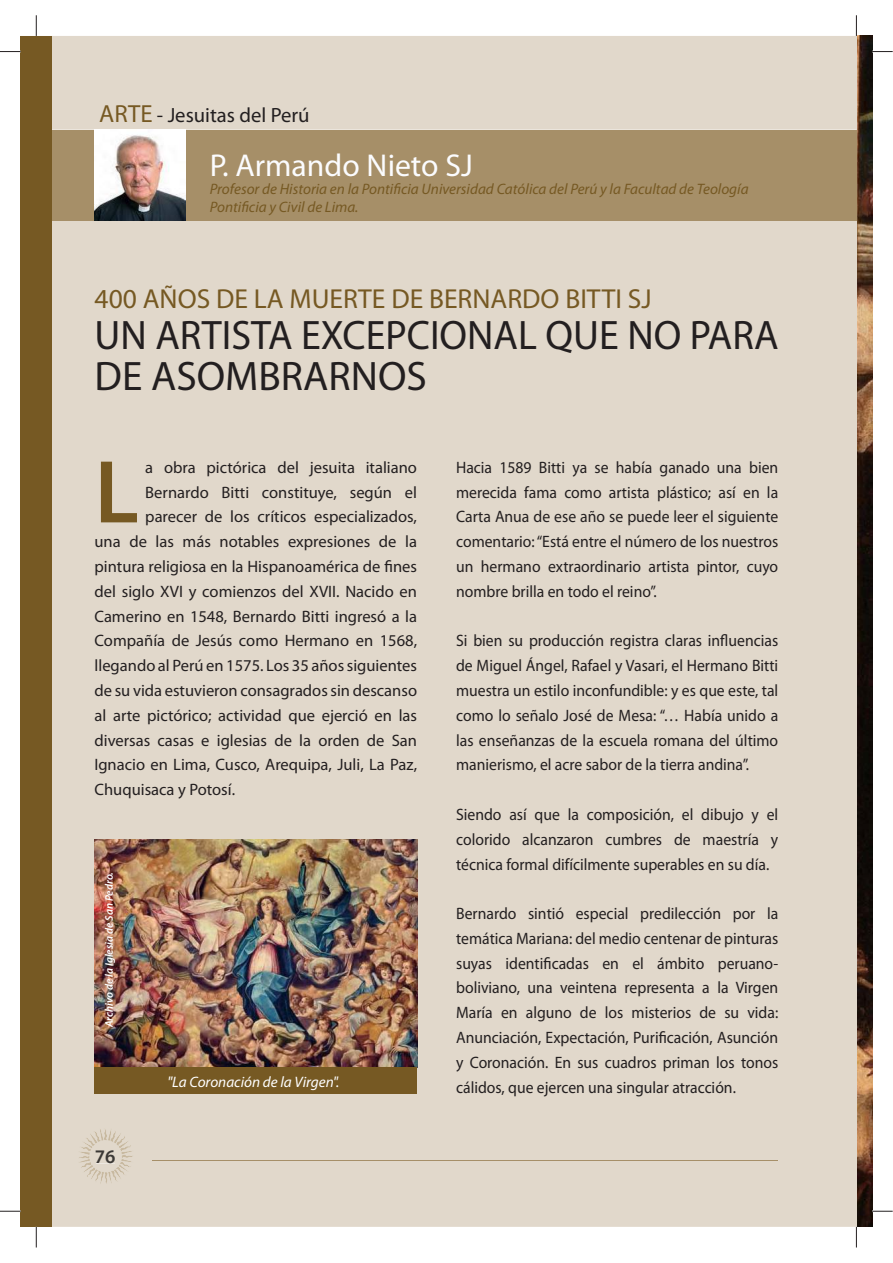
<style>
.page{position:relative;width:893px;height:1263px;background:#fff}
.page>*{position:absolute;margin:0;border:0;box-sizing:border-box;transform-origin:0 0}
.t1{font:600 90.15px "Myriad Pro";color:#765923}
.t2{font:41.25px/41.2px "Myriad Pro";color:#231f20}
.t3{font:31.65px "Myriad Pro";color:#fbfcfe}
.t4{font:27.6px "Myriad Pro";color:#765923}
.t5{font:20.7px "Myriad Pro";color:#231f20}
.t6{font:600 19.35px "Myriad Pro";color:#231f20}
.t7{font:16.5px/24.8px "Myriad Pro";color:#231f20;text-align:justify;scale:.95 1}
.t8{font:16.5px "Myriad Pro";color:#231f20}
.t9{font:italic 15.15px/18.1px "Myriad Pro";color:#765923}
.t10{font:italic 15.15px "Myriad Pro";color:#fff}
.t11{font:italic 600 10.95px "Myriad Pro";color:#fff}
.s1{font-size:24.75px;color:#765923}
</style>
<div class="page">
<div style="left:52px;top:36px;width:806px;height:1191px;background:#e1d8cb"></div>
<hr style="left:152px;top:1160px;width:626px;height:1px;background:#a68f68">
<svg style="left:78px;top:1128px;width:56px;height:56px;background:#dcd3c4"></svg>
<div style="left:96px;top:1151px;width:19px;height:12px;background:#e1d8cb"></div>
<div style="left:21px;top:130px;width:835px;height:90px;background:#a68f68"></div>
<img style="left:95px;top:130px;width:90px;height:90px">
<img style="left:95px;top:839px;width:322px;height:229px">
<div style="left:95px;top:1068px;width:322px;height:26px;background:#765923"></div>
<img style="left:858px;top:36px;width:14px;height:1191px">
<div style="left:21px;top:36px;width:31px;height:1191px;background:#765923"></div>
<svg style="left:0;top:51px;width:21px;height:1px"></svg>
<svg style="left:872px;top:51px;width:21px;height:1px"></svg>
<svg style="left:0;top:1211px;width:21px;height:1px"></svg>
<svg style="left:872px;top:1211px;width:21px;height:1px"></svg>
<svg style="left:36px;top:15px;width:1px;height:21px"></svg>
<svg style="left:36px;top:1227px;width:1px;height:21px"></svg>
<svg style="left:856px;top:15px;width:1px;height:21px"></svg>
<svg style="left:856px;top:1227px;width:1px;height:21px"></svg>
<p class="t5" style="left:99px;top:107px;width:212px"><span class="s1">ARTE</span> - Jesuitas del Perú</p>
<h3 class="t3" style="left:210px;top:153px;width:264px">P. Armando Nieto SJ</h3>
<p class="t9" style="left:210px;top:181px;width:540px">Profesor de Historia en la Pontificia Universidad Católica del Perú y la Facultad de Teología<br>Pontificia y Civil de Lima.</p>
<h3 class="t4" style="left:95px;top:288px;width:558px">400 AÑOS DE LA MUERTE DE BERNARDO BITTI SJ</h3>
<h2 class="t2" style="left:95px;top:317px;width:686px">UN ARTISTA EXCEPCIONAL QUE NO PARA<br>DE ASOMBRARNOS</h2>
<h1 class="t1" style="left:95px;top:458px;width:46px">L</h1>
<p class="t8" style="left:145px;top:461px;width:273px">a obra pictórica del jesuita italiano</p>
<p class="t8" style="left:145px;top:486px;width:273px">Bernardo Bitti constituye, según el</p>
<p class="t8" style="left:145px;top:511px;width:273px">parecer de los críticos especializados,</p>
<p class="t8" style="left:95px;top:535px;width:324px">una de las más notables expresiones de la</p>
<p class="t8" style="left:95px;top:560px;width:324px">pintura religiosa en la Hispanoamérica de fines</p>
<p class="t8" style="left:95px;top:585px;width:324px">del siglo XVI y comienzos del XVII. Nacido en</p>
<p class="t8" style="left:95px;top:610px;width:324px">Camerino en 1548, Bernardo Bitti ingresó a la</p>
<p class="t8" style="left:95px;top:635px;width:324px">Compañía de Jesús como Hermano en 1568,</p>
<p class="t8" style="left:95px;top:659px;width:324px">llegando al Perú en 1575. Los 35 años siguientes</p>
<p class="t8" style="left:95px;top:684px;width:324px">de su vida estuvieron consagrados sin descanso</p>
<p class="t8" style="left:95px;top:709px;width:324px">al arte pictórico; actividad que ejerció en las</p>
<p class="t8" style="left:95px;top:734px;width:324px">diversas casas e iglesias de la orden de San</p>
<p class="t8" style="left:95px;top:759px;width:324px">Ignacio en Lima, Cusco, Arequipa, Juli, La Paz,</p>
<p class="t8" style="left:95px;top:783px;width:142px">Chuquisaca y Potosí.</p>
<p class="t11" style="left:105px;top:1027px;width:157px;rotate:-90deg">Archivo de la Iglesia de San Pedro.</p>
<p class="t6" style="left:95px;top:1149px;width:22px">76</p>
<p class="t10" style="left:167px;top:1076px;width:173px">"La Coronación de la Virgen".</p>
<p class="t7" style="left:456px;top:456px;width:341px">Hacia 1589 Bitti ya se había ganado una bien merecida fama como artista plástico; así en la Carta Anua de ese año se puede leer el siguiente comentario: “Está entre el número de los nuestros un hermano extraordinario artista pintor, cuyo nombre brilla en todo el reino”.</p>
<p class="t7" style="left:456px;top:629px;width:341px">Si bien su producción registra claras influencias de Miguel Ángel, Rafael y Vasari, el Hermano Bitti muestra un estilo inconfundible: y es que este, tal como lo señalo José de Mesa: “… Había unido a las enseñanzas de la escuela romana del último manierismo, el acre sabor de la tierra andina”.</p>
<p class="t7" style="left:456px;top:803px;width:341px">Siendo así que la composición, el dibujo y el colorido alcanzaron cumbres de maestría y técnica formal difícilmente superables en su día.</p>
<p class="t7" style="left:456px;top:902px;width:341px">Bernardo sintió especial predilección por la temática Mariana: del medio centenar de pinturas suyas identificadas en el ámbito peruano&shy;boliviano, una veintena representa a la Virgen María en alguno de los misterios de su vida:<br>Anunciación, Expectación, Purificación, Asunción y Coronación. En sus cuadros priman los tonos cálidos, que ejercen una singular atracción.</p>
</div>
